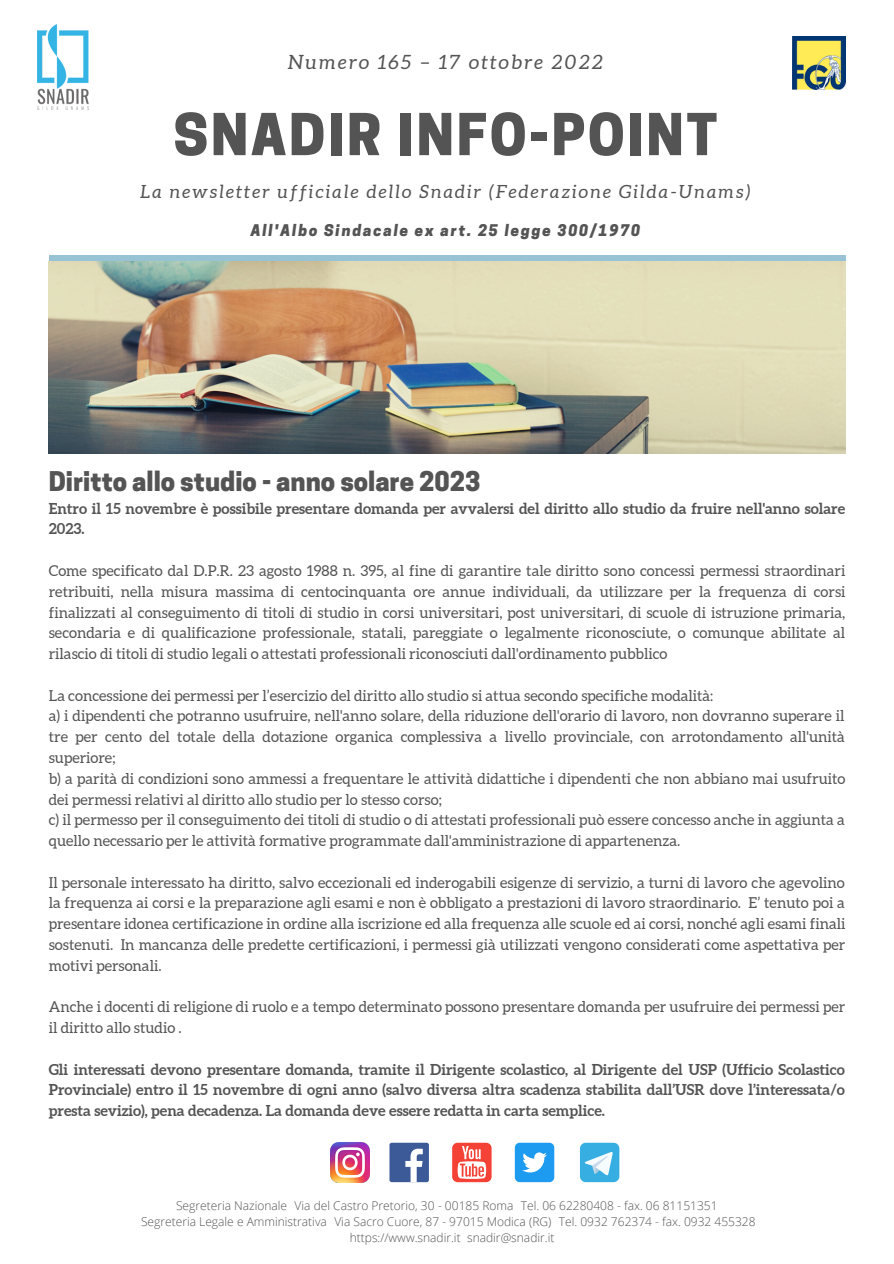
<style>
.page{position:relative;width:894px;height:1264px;background:#fff}
.page>*{position:absolute;margin:0;border:0;box-sizing:border-box;transform-origin:0 0}
.t1{font:800 54.15px "Cooper Hewitt";letter-spacing:.05em;color:#545454}
.t2{font:800 25.5px "Cooper Hewitt";color:#545454}
.t3{font:italic 19.65px "Aleo";letter-spacing:.12em;color:#545454}
.t4{font:italic 18.15px "Aleo";letter-spacing:.12em;color:#545454}
.t5{font:italic 800 15.15px "Cooper Hewitt";letter-spacing:.12em;color:#545454}
.t6{font:15px/20.7px "Aleo";color:#545454;text-align:justify}
.t7{font:700 15px/20.7px "Aleo";color:#545454}
.t8{font:300 12px "Open Sans";color:#545454}
</style>
<div class="page">
<div style="left:49px;top:255px;width:796px;height:6px;background:#98c3d5"></div>
<img style="left:49px;top:262px;width:796px;height:191px">
<img style="left:37px;top:25px;width:52px;height:84px">
<img style="left:792px;top:36px;width:53px;height:53px">
<img style="left:330px;top:1142px;width:39px;height:40px">
<div style="left:389px;top:1142px;width:40px;height:40px;background:#3d5a98;border-radius:2px"></div>
<svg style="left:405px;top:1148px;width:17px;height:34px"></svg>
<div style="left:452px;top:1142px;width:39px;height:40px;background:#f44336;border-radius:5px"></div>
<svg style="left:457px;top:1146px;width:29px;height:32px"></svg>
<div style="left:514px;top:1142px;width:40px;height:40px;background:#1d9bf0;border-radius:5px"></div>
<svg style="left:522px;top:1152px;width:24px;height:20px"></svg>
<svg style="left:579px;top:1142px;width:40px;height:40px"></svg>
<h3 class="t3" style="left:288px;top:51px;width:316px">Numero 165 – 17 ottobre 2022</h3>
<h1 class="t1" style="left:173px;top:114px;width:545px">SNADIR INFO-POINT</h1>
<p class="t4" style="left:140px;top:181px;width:611px">La newsletter ufficiale dello Snadir (Federazione Gilda-Unams)</p>
<p class="t5" style="left:251px;top:224px;width:391px">All'Albo Sindacale ex art. 25 legge 300/1970</p>
<h2 class="t2" style="left:49px;top:472px;width:433px">Diritto allo studio - anno solare 2023</h2>
<p class="t7" style="left:49px;top:498px;width:797px">Entro il 15 novembre è possibile presentare domanda per avvalersi del diritto allo studio da fruire nell'anno solare<br>2023.</p>
<p class="t6" style="left:49px;top:560px;width:798px">Come specificato dal D.P.R. 23 agosto 1988 n. 395, al fine di garantire tale diritto sono concessi permessi straordinari retribuiti, nella misura massima di centocinquanta ore annue individuali, da utilizzare per la frequenza di corsi finalizzati al conseguimento di titoli di studio in corsi universitari, post universitari, di scuole di istruzione primaria, secondaria e di qualificazione professionale, statali, pareggiate o legalmente riconosciute, o comunque abilitate al rilascio di titoli di studio legali o attestati professionali riconosciuti dall'ordinamento pubblico</p>
<p class="t6" style="left:49px;top:685px;width:798px;text-align:left">La concessione dei permessi per l’esercizio del diritto allo studio si attua secondo specifiche modalità:<br>a) i dipendenti che potranno usufruire, nell'anno solare, della riduzione dell'orario di lavoro, non dovranno superare il tre per cento del totale della dotazione organica complessiva a livello provinciale, con arrotondamento all'unità superiore;<br>b) a parità di condizioni sono ammessi a frequentare le attività didattiche i dipendenti che non abbiano mai usufruito dei permessi relativi al diritto allo studio per lo stesso corso;<br>c) il permesso per il conseguimento dei titoli di studio o di attestati professionali può essere concesso anche in aggiunta a quello necessario per le attività formative programmate dall'amministrazione di appartenenza.</p>
<p class="t6" style="left:49px;top:872px;width:797px">Il personale interessato ha diritto, salvo eccezionali ed inderogabili esigenze di servizio, a turni di lavoro che agevolino la frequenza ai corsi e la preparazione agli esami e non è obbligato a prestazioni di lavoro straordinario. E’ tenuto poi a presentare idonea certificazione in ordine alla iscrizione ed alla frequenza alle scuole ed ai corsi, nonché agli esami finali sostenuti. In mancanza delle predette certificazioni, i permessi già utilizzati vengono considerati come aspettativa per motivi personali.</p>
<p class="t6" style="left:49px;top:996px;width:797px">Anche i docenti di religione di ruolo e a tempo determinato possono presentare domanda per usufruire dei permessi per il diritto allo studio .</p>
<p class="t7" style="left:49px;top:1058px;width:797px;text-align:justify">Gli interessati devono presentare domanda, tramite il Dirigente scolastico, al Dirigente del USP (Ufficio Scolastico Provinciale) entro il 15 novembre di ogni anno (salvo diversa altra scadenza stabilita dall’USR dove l’interessata/o presta sevizio), pena decadenza. La domanda deve essere redatta in carta semplice.</p>
<p class="t8" style="left:176px;top:1197px;width:543px">Segreteria Nazionale Via del Castro Pretorio, 30 - 00185 Roma Tel. 06 62280408 - fax. 06 81151351</p>
<p class="t8" style="left:141px;top:1213px;width:616px">Segreteria Legale e Amministrativa Via Sacro Cuore, 87 - 97015 Modica (RG) Tel. 0932 762374 - fax. 0932 455328</p>
<p class="t8" style="left:349px;top:1229px;width:206px">https://www.snadir.it snadir@snadir.it</p>
</div>
